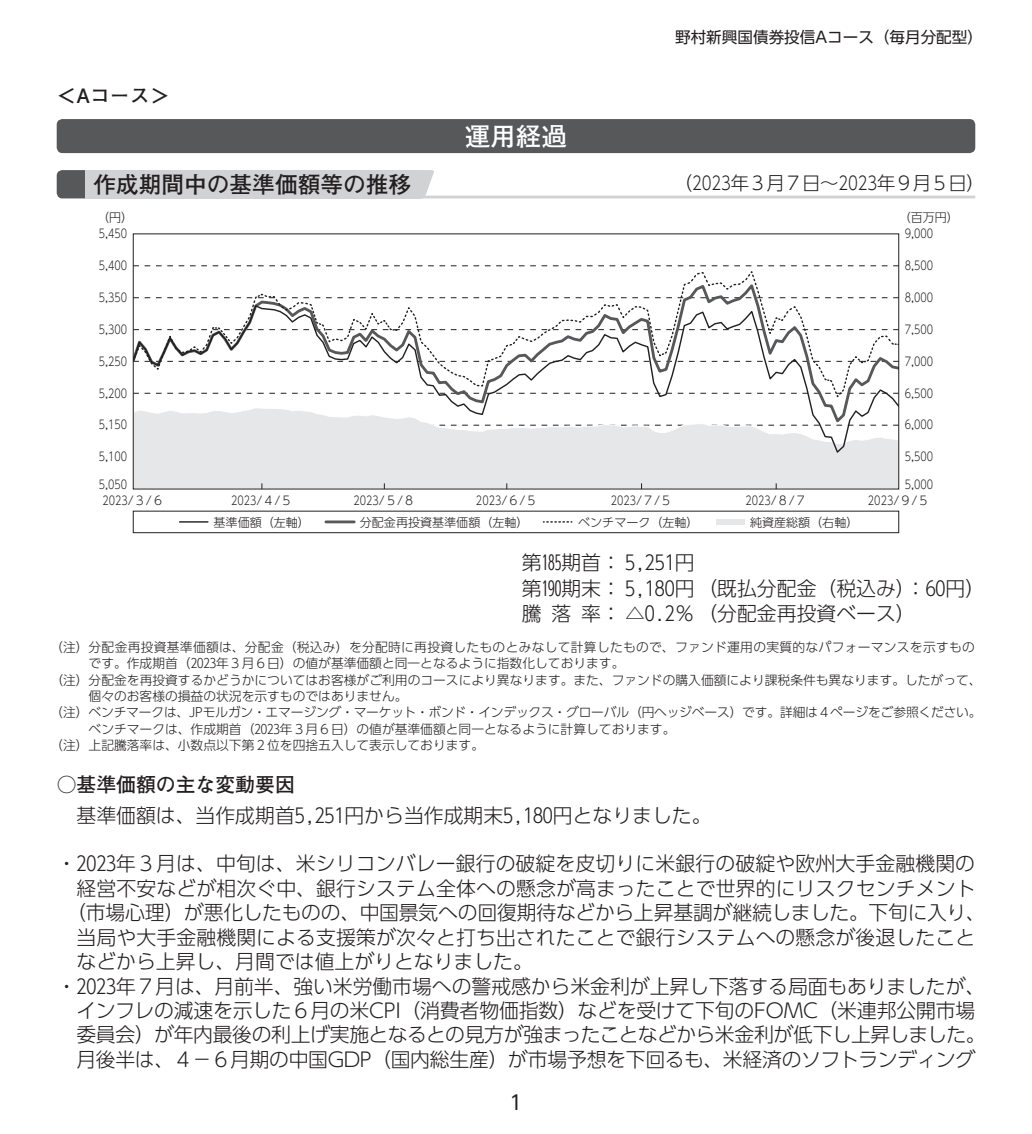
<style>
.page{position:relative;width:1032px;height:1134px;background:#fff}
.page>*{position:absolute;margin:0;border:0;box-sizing:border-box;transform-origin:0 0}
.t1{font:700 25.6px "Futo Go B101 Pro";color:#fff}
.t2{font:700 22.6px "Futo Go B101 Pro";color:#231f20}
.t3{font:300 19.8px/25.6px "UD Shin Go Pro";color:#231f20}
.t4{font:300 19.8px "UD Shin Go Pro";letter-spacing:-.025em;color:#231f20}
.t5{font:300 19.8px "UD Shin Go Pro";letter-spacing:-.02em;color:#231f20}
.t6{font:700 19.8px "Futo Go B101 Pro";color:#231f20}
.t7{font:19.8px "UD Shin Go Pro";color:#231f20}
.t8{font:300 18.4px "UD Shin Go Pro";letter-spacing:-.02em;color:#231f20}
.t9{font:15.6px "UD Shin Go Pro";color:#231f20}
.t10{font:300 12.8px "UD Shin Go Pro";color:#231f20}
.t11{font:300 12.8px "UD Shin Go Pro";letter-spacing:.025em;color:#231f20}
.t12{font:300 12px "UD Shin Go Pro";color:#231f20;scale:.8 1}
.t13{font:300 12px "UD Shin Go Pro";color:#231f20}
</style>
<div class="page">
<div style="left:716px;top:519px;width:28px;height:6px;background:#e6e7e9"></div>
<hr style="left:180px;top:521px;width:28px;height:2px;background:#231f20">
<hr style="left:326px;top:520px;width:28px;height:3px;background:#57585a">
<svg style="left:543px;top:521px;width:29px;height:2px"></svg>
<div style="left:133px;top:511px;width:766px;height:22px;border:1px solid #231f20"></div>
<div style="left:132px;top:454px;width:768px;height:36px;background:#e6e7e9"></div>
<svg style="left:135px;top:265px;width:762px;height:39px"></svg>
<svg style="left:135px;top:304px;width:762px;height:150px"></svg>
<hr style="left:130px;top:234px;width:3px;height:255px;background:#fff">
<hr style="left:899px;top:234px;width:3px;height:255px;background:#fff">
<div style="left:57px;top:119px;width:918px;height:34px;background:#57585a;border-radius:6px"></div>
<hr style="left:85px;top:196px;width:890px;height:2px;background:#d1d2d4">
<div style="left:57px;top:170px;width:39px;height:28px;background:#57585a;border-radius:6px"></div>
<div style="left:85px;top:170px;width:336px;height:28px;background:#d1d2d4"></div>
<svg style="left:421px;top:170px;width:14px;height:26px"></svg>
<p class="t6" style="left:57px;top:79px;width:114px">＜Aコース＞</p>
<p class="t1" style="left:465px;top:116px;width:104px">運用経過</p>
<p class="t9" style="left:675px;top:24px;width:309px">野村新興国債券投信Aコース（毎月分配型）</p>
<p class="t2" style="left:94px;top:166px;width:319px">作成期間中の基準価額等の推移</p>
<p class="t8" style="left:674px;top:168px;width:313px">（2023年３月７日～2023年９月５日）</p>
<p class="t13" style="left:97px;top:208px;width:38px">（円）</p>
<p class="t13" style="left:899px;top:208px;width:62px">（百万円）</p>
<p class="t12" style="left:99px;top:224px;width:37px">5,450</p>
<p class="t12" style="left:905px;top:224px;width:37px">9,000</p>
<p class="t12" style="left:99px;top:256px;width:37px">5,400</p>
<p class="t12" style="left:905px;top:256px;width:37px">8,500</p>
<p class="t12" style="left:99px;top:288px;width:37px">5,350</p>
<p class="t12" style="left:905px;top:288px;width:37px">8,000</p>
<p class="t12" style="left:99px;top:320px;width:37px">5,300</p>
<p class="t12" style="left:905px;top:320px;width:37px">7,500</p>
<p class="t12" style="left:99px;top:351px;width:37px">5,250</p>
<p class="t12" style="left:905px;top:351px;width:37px">7,000</p>
<p class="t12" style="left:99px;top:383px;width:37px">5,200</p>
<p class="t12" style="left:905px;top:383px;width:37px">6,500</p>
<p class="t12" style="left:99px;top:415px;width:37px">5,150</p>
<p class="t12" style="left:905px;top:415px;width:37px">6,000</p>
<p class="t12" style="left:99px;top:447px;width:37px">5,100</p>
<p class="t12" style="left:905px;top:447px;width:37px">5,500</p>
<p class="t12" style="left:99px;top:475px;width:37px">5,050</p>
<p class="t12" style="left:905px;top:475px;width:37px">5,000</p>
<p class="t12" style="left:102px;top:491px;width:78px">2023/３/６</p>
<p class="t12" style="left:231px;top:491px;width:78px">2023/４/５</p>
<p class="t12" style="left:353px;top:491px;width:78px">2023/５/８</p>
<p class="t12" style="left:476px;top:491px;width:78px">2023/６/５</p>
<p class="t12" style="left:611px;top:491px;width:78px">2023/７/５</p>
<p class="t12" style="left:745px;top:491px;width:78px">2023/８/７</p>
<p class="t12" style="left:868px;top:491px;width:78px">2023/９/５</p>
<p class="t13" style="left:214px;top:512px;width:98px">基準価額（左軸）</p>
<p class="t13" style="left:360px;top:512px;width:170px">分配金再投資基準価額（左軸）</p>
<p class="t13" style="left:578px;top:512px;width:122px">ベンチマーク（左軸）</p>
<p class="t13" style="left:750px;top:512px;width:110px">純資産総額（右軸）</p>
<p class="t3" style="left:522px;top:549px;width:465px">第185期首： 5,251円<br>第190期末： 5,180円（既払分配金（税込み）：60円）騰落率： △0.2％（分配金再投資ベース）</p>
<p class="t11" style="left:50px;top:637px;width:926px">（注）分配金再投資基準価額は、分配金（税込み）を分配時に再投資したものとみなして計算したもので、ファンド運用の実質的なパフォーマンスを示すもの</p>
<p class="t10" style="left:89px;top:653px;width:537px">です。作成期首（2023年３月６日）の値が基準価額と同一となるように指数化しております。</p>
<p class="t10" style="left:50px;top:669px;width:933px">（注）分配金を再投資するかどうかについてはお客様がご利用のコースにより異なります。また、ファンドの購入価額により課税条件も異なります。したがって、</p>
<p class="t10" style="left:89px;top:686px;width:320px">個々のお客様の損益の状況を示すものではありません。</p>
<p class="t10" style="left:50px;top:702px;width:933px">（注）ベンチマークは、JPモルガン・エマージング・マーケット・ボンド・インデックス・グローバル（円ヘッジベース）です。詳細は４ページをご参照ください。</p>
<p class="t10" style="left:89px;top:718px;width:588px">ベンチマークは、作成期首（2023年３月６日）の値が基準価額と同一となるように計算しております。</p>
<p class="t10" style="left:50px;top:735px;width:435px">（注）上記騰落率は、小数点以下第２位を四捨五入して表示しております。</p>
<p class="t6" style="left:57px;top:768px;width:240px">○基準価額の主な変動要因</p>
<p class="t3" style="left:77px;top:802px;width:636px">基準価額は、当作成期首5,251円から当作成期末5,180円となりました。</p>
<p class="t3" style="left:57px;top:850px;width:920px">・2023年３月は、中旬は、米シリコンバレー銀行の破綻を皮切りに米銀行の破綻や欧州大手金融機関の</p>
<p class="t3" style="left:77px;top:875px;width:900px">経営不安などが相次ぐ中、銀行システム全体への懸念が高まったことで世界的にリスクセンチメント</p>
<p class="t3" style="left:66px;top:899px;width:921px">（市場心理）が悪化したものの、中国景気への回復期待などから上昇基調が継続しました。下旬に入り、</p>
<p class="t3" style="left:77px;top:924px;width:900px">当局や大手金融機関による支援策が次々と打ち出されたことで銀行システムへの懸念が後退したこと</p>
<p class="t3" style="left:77px;top:948px;width:458px">などから上昇し、月間では値上がりとなりました。</p>
<p class="t3" style="left:57px;top:972px;width:930px">・2023年７月は、月前半、強い米労働市場への警戒感から米金利が上昇し下落する局面もありましたが、</p>
<p class="t3" style="left:76px;top:997px;width:900px">インフレの減速を示した６月の米CPI（消費者物価指数）などを受けて下旬のFOMC（米連邦公開市場</p>
<p class="t4" style="left:76px;top:1019px;width:911px">委員会）が年内最後の利上げ実施となるとの見方が強まったことなどから米金利が低下し上昇しました。</p>
<p class="t5" style="left:76px;top:1043px;width:900px">月後半は、４－６月期の中国GDP（国内総生産）が市場予想を下回るも、米経済のソフトランディング</p>
<p class="t7" style="left:509px;top:1087px;width:15px">1</p>
</div>
